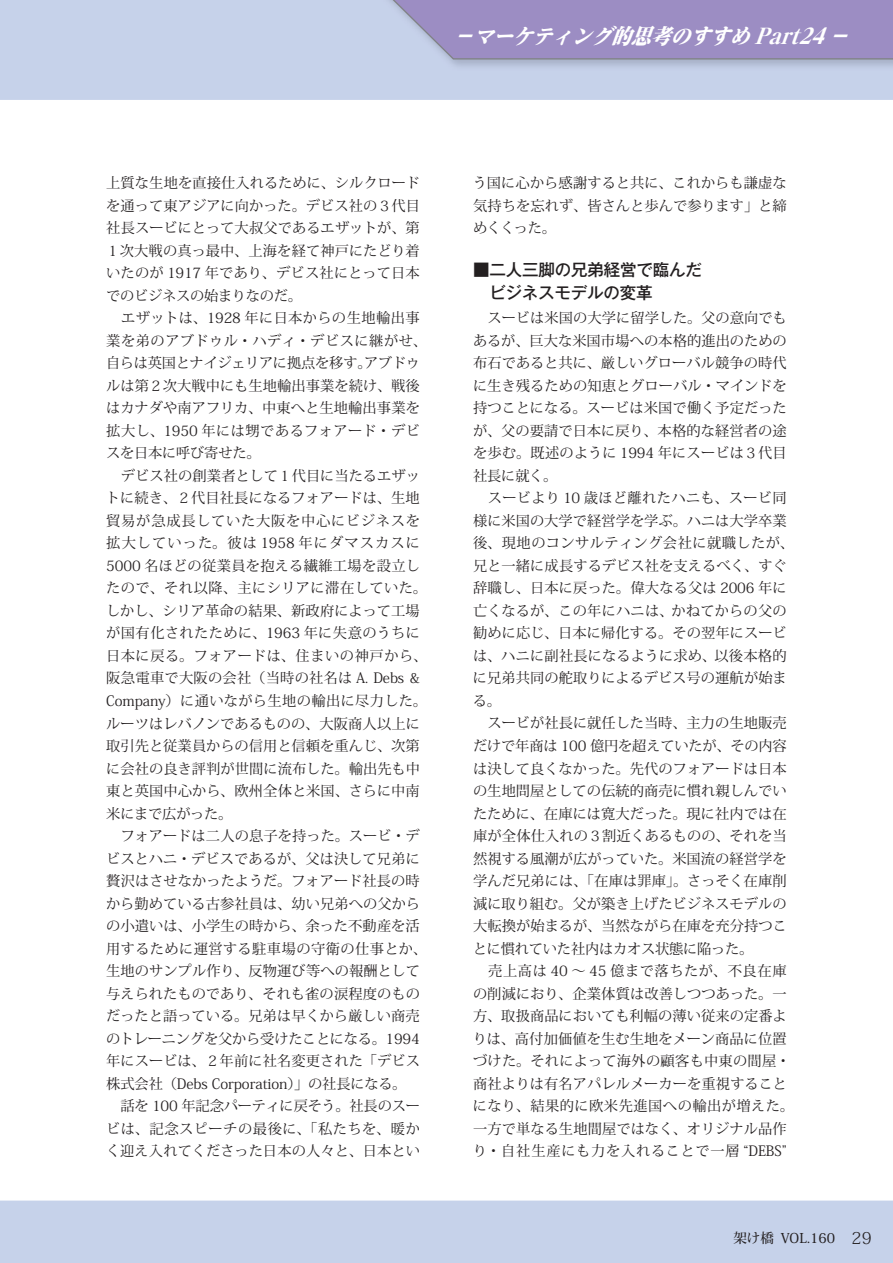
<style>
.page{position:relative;width:893px;height:1263px;background:#c6d2ea}
.page>*{position:absolute;margin:0;border:0;box-sizing:border-box;transform-origin:0 0}
.t1{font:italic 800 expanded 21px "Reim Pro";color:#fff;scale:.93 1}
.t2{font:500 16.5px/22.5px "Gothic MB101 Pro";letter-spacing:-.01em;color:#231f20}
.t3{font:14.25px/22.5px "Koz Min Pr 6 N";letter-spacing:.005em;color:#231f20}
.t4{font:500 13.5px "Koz Min Pro";color:#231f20}
.s1{font-weight:300;font-size:16.5px}
</style>
<div class="page">
<div style="left:0;top:100px;width:893px;height:1100px;background:#fff"></div>
<svg style="left:386px;top:0;width:507px;height:60px;background:#9e91c4"></svg>
<h1 class="t1" style="left:453px;top:19px;width:439px">－マーケティング的思考のすすめ Part24 －</h1>
<p class="t3" style="left:106px;top:172px;width:323px">上質な生地を直接仕入れるために、シルクロードを通って東アジアに向かった。デビス社の３代目社長スービにとって大叔父であるエザットが、第<br>１次大戦の真っ最中、上海を経て神戸にたどり着いたのが 1917 年であり、デビス社にとって日本でのビジネスの始まりなのだ。<br>　エザットは、1928 年に日本からの生地輸出事業を弟のアブドゥル・ハディ・デビスに継がせ、自らは英国とナイジェリアに拠点を移す。アブドゥルは第２次大戦中にも生地輸出事業を続け、戦後はカナダや南アフリカ、中東へと生地輸出事業を拡大し、1950 年には甥であるフォアード・デビスを日本に呼び寄せた。<br>　デビス社の創業者として１代目に当たるエザットに続き、２代目社長になるフォアードは、生地貿易が急成長していた大阪を中心にビジネスを拡大していった。彼は 1958 年にダマスカスに<br>5000 名ほどの従業員を抱える繊維工場を設立したので、それ以降、主にシリアに滞在していた。しかし、シリア革命の結果、新政府によって工場が国有化されたために、1963 年に失意のうちに日本に戻る。フォアードは、住まいの神戸から、阪急電車で大阪の会社（当時の社名は A. Debs &amp;<br>Company）に通いながら生地の輸出に尽力した。ルーツはレバノンであるものの、大阪商人以上に取引先と従業員からの信用と信頼を重んじ、次第に会社の良き評判が世間に流布した。輸出先も中東と英国中心から、欧州全体と米国、さらに中南米にまで広がった。<br>　フォアードは二人の息子を持った。スービ・デビスとハニ・デビスであるが、父は決して兄弟に贅沢はさせなかったようだ。フォアード社長の時から勤めている古参社員は、幼い兄弟への父からの小遣いは、小学生の時から、余った不動産を活用するために運営する駐車場の守衛の仕事とか、生地のサンプル作り、反物運び等への報酬として与えられたものであり、それも雀の涙程度のものだったと語っている。兄弟は早くから厳しい商売のトレーニングを父から受けたことになる。1994年にスービは、２年前に社名変更された「デビス株式会社（Debs Corporation）」の社長になる。<br>　話を 100 年記念パーティに戻そう。社長のスービは、記念スピーチの最後に、「私たちを、暖かく迎え入れてくださった日本の人々と、日本とい</p>
<p class="t3" style="left:473px;top:172px;width:315px;text-align:justify">う国に心から感謝すると共に、これからも謙虚な気持ちを忘れず、皆さんと歩んで参ります」と締めくくった。</p>
<p class="t2" style="left:473px;top:257px;width:231px">■二人三脚の兄弟経営で臨んだ　ビジネスモデルの変革</p>
<p class="t3" style="left:473px;top:307px;width:323px">　スービは米国の大学に留学した。父の意向でもあるが、巨大な米国市場への本格的進出のための布石であると共に、厳しいグローバル競争の時代に生き残るための知恵とグローバル・マインドを持つことになる。スービは米国で働く予定だったが、父の要請で日本に戻り、本格的な経営者の途を歩む。既述のように 1994 年にスービは３代目社長に就く。<br>　スービより 10 歳ほど離れたハニも、スービ同様に米国の大学で経営学を学ぶ。ハニは大学卒業後、現地のコンサルティング会社に就職したが、兄と一緒に成長するデビス社を支えるべく、すぐ辞職し、日本に戻った。偉大なる父は 2006 年に亡くなるが、この年にハニは、かねてからの父の勧めに応じ、日本に帰化する。その翌年にスービは、ハニに副社長になるように求め、以後本格的に兄弟共同の舵取りによるデビス号の運航が始まる。<br>　スービが社長に就任した当時、主力の生地販売だけで年商は 100 億円を超えていたが、その内容は決して良くなかった。先代のフォアードは日本の生地問屋としての伝統的商売に慣れ親しんでいたために、在庫には寛大だった。現に社内では在庫が全体仕入れの３割近くあるものの、それを当然視する風潮が広がっていた。米国流の経営学を学んだ兄弟には、「在庫は罪庫」。さっそく在庫削減に取り組む。父が築き上げたビジネスモデルの大転換が始まるが、当然ながら在庫を充分持つことに慣れていた社内はカオス状態に陥った。<br>　売上高は 40 ～ 45 億まで落ちたが、不良在庫の削減におり、企業体質は改善しつつあった。一方、取扱商品においても利幅の薄い従来の定番よりは、高付加価値を生む生地をメーン商品に位置づけた。それによって海外の顧客も中東の間屋・商社よりは有名アパレルメーカーを重視することになり、結果的に欧米先進国への輸出が増えた。一方で単なる生地間屋ではなく、オリジナル品作り・自社生産にも力を入れることで一層 “DEBS”</p>
<p class="t4" style="left:733px;top:1228px;width:140px">架け橋 VOL.160<span class="s1">　29</span></p>
</div>
